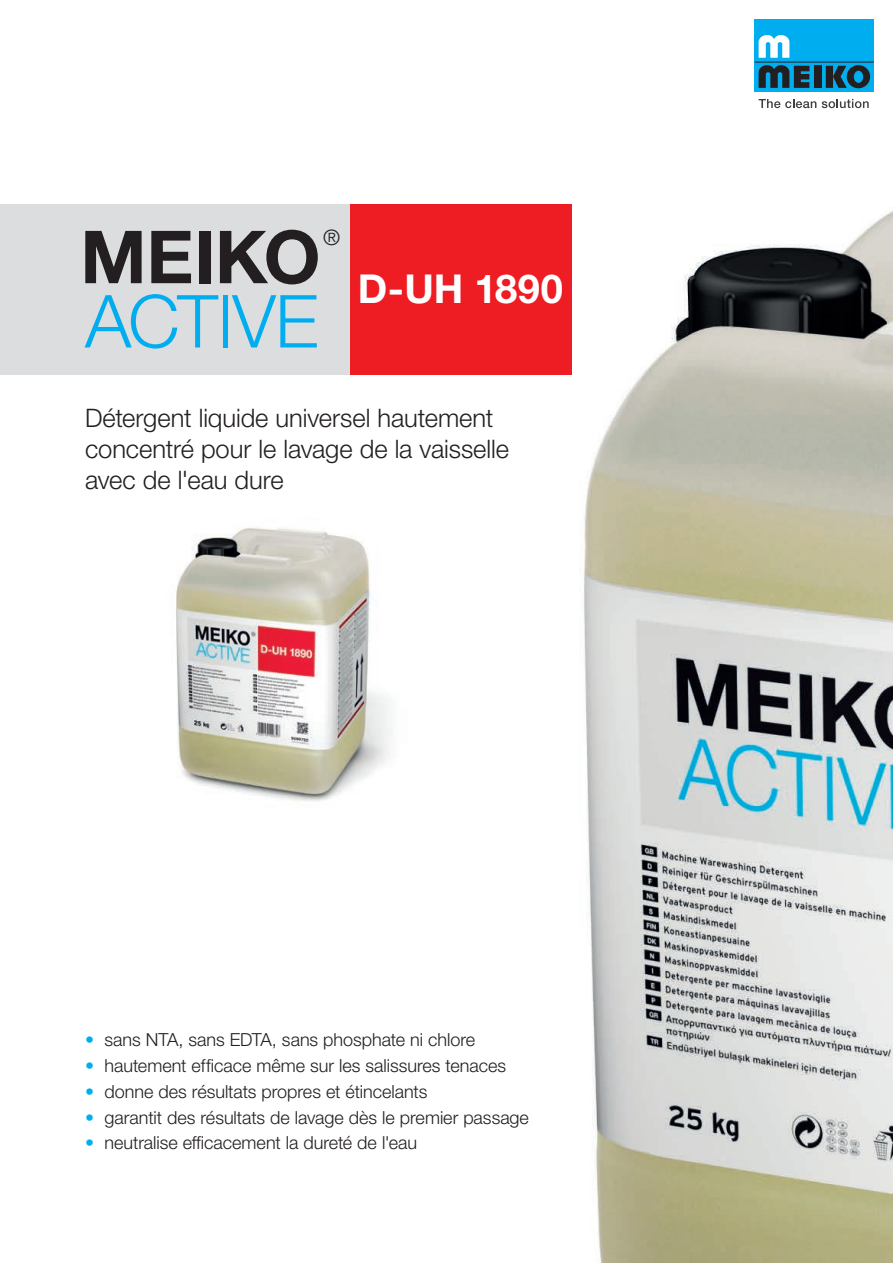
<style>
.page{position:relative;width:893px;height:1263px;background:#fff}
.page>*{position:absolute;margin:0;border:0;box-sizing:border-box;transform-origin:0 0}
.t1{font:300 73.2px "Helvetica Neue LTW1 G";letter-spacing:-.015em;color:#00aeef}
.t2{font:700 39.9px "Helvetica Neue LTW1 G";letter-spacing:.01em;color:#fff}
.t3{font:300 25.5px/30.6px "Helvetica Neue LTW1 G";letter-spacing:-.005em;color:#231f20}
.t4{font:300 21.3px "Helvetica Neue LTW1 G";color:#231f20}
.t5{font:300 18px "Helvetica Neue LTW1 G";color:#231f20}
.s1{color:#00aeef}
</style>
<div class="page">
<img style="left:249px;top:24px;width:644px;height:1239px">
<div style="left:755px;top:19px;width:119px;height:73px;background:#00aeef"></div>
<div style="left:814px;top:66px;width:7px;height:22px;background:#231f20"></div>
<svg style="left:826px;top:65px;width:44px;height:23px"></svg>
<hr style="left:755px;top:62px;width:119px;height:1px;background:#231f20">
<svg style="left:759px;top:35px;width:30px;height:23px"></svg>
<svg style="left:759px;top:65px;width:50px;height:23px"></svg>
<svg style="left:759px;top:99px;width:57px;height:9px"></svg>
<svg style="left:822px;top:99px;width:47px;height:9px"></svg>
<div style="left:0;top:204px;width:350px;height:170px;background:#dcdddf"></div>
<div style="left:350px;top:204px;width:221px;height:170px;background:#ee1d23"></div>
<img style="left:176px;top:490px;width:261px;height:332px">
<p class="t4" style="left:323px;top:224px;width:19px">®</p>
<h2 class="t2" style="left:80px;top:265px;width:484px"><sup>MEIKO</sup> D-UH 1890</h2>
<h1 class="t1" style="left:85px;top:277px;width:235px">ACTIVE</h1>
<h3 class="t3" style="left:85px;top:403px;width:425px">Détergent liquide universel hautement concentré pour le lavage de la vaisselle avec de l'eau dure</h3>
<p class="t5" style="left:85px;top:1028px;width:392px"><span class="s1">•</span> sans NTA, sans EDTA, sans phosphate ni chlore</p>
<p class="t5" style="left:85px;top:1054px;width:423px"><span class="s1">•</span> hautement efficace même sur les salissures tenaces</p>
<p class="t5" style="left:85px;top:1080px;width:344px"><span class="s1">•</span> donne des résultats propres et étincelants</p>
<p class="t5" style="left:85px;top:1106px;width:445px"><span class="s1">•</span> garantit des résultats de lavage dès le premier passage</p>
<p class="t5" style="left:85px;top:1132px;width:334px"><span class="s1">•</span> neutralise efficacement la dureté de l'eau</p>
</div>
